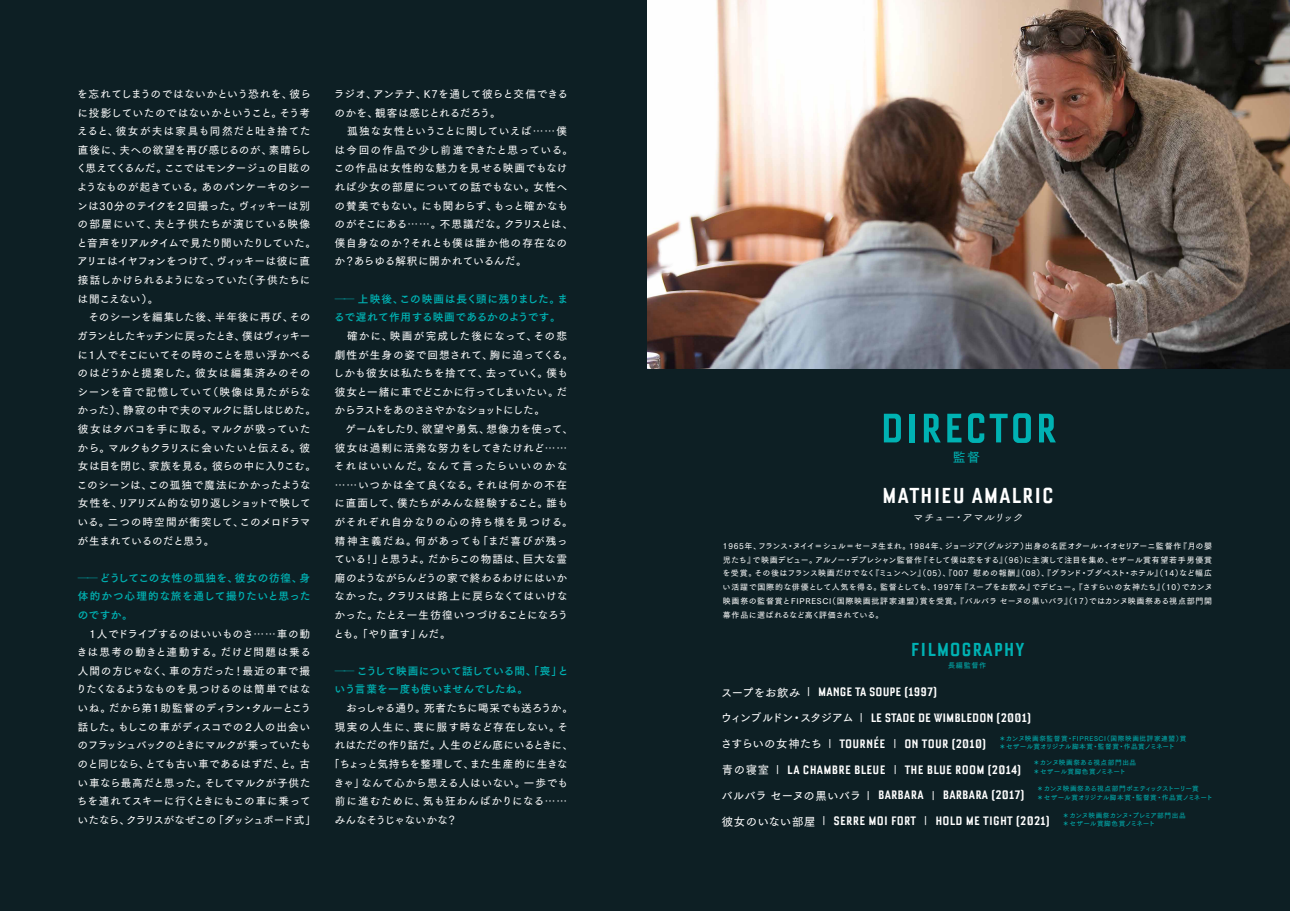
<style>
.page{position:relative;width:1290px;height:911px;background:#0d1f24}
.page>*{position:absolute;margin:0;border:0;box-sizing:border-box;transform-origin:0 0}
.t1{font:700 condensed 50.5px "Bourgeois";letter-spacing:.04em;color:#00b2b3}
.t2{font:700 condensed 26.62px "Bourgeois";letter-spacing:.04em;color:#fff}
.t3{font:700 condensed 23px "Bourgeois";letter-spacing:.04em;color:#00b2b3}
.t4{font:700 condensed 15px/25.8px "Bourgeois";letter-spacing:.015em;color:#fff}
.t5{font:12.88px "Tsuku Go Pro D";color:#00b2b3}
.t6{font:10.62px/18.6px "Tsuku Go Pro D";letter-spacing:.02em;color:#fff}
.t7{font:10.62px/18.6px "Tsuku Go Pro D";letter-spacing:.04em;color:#fff}
.t8{font:10.62px/18.6px "Tsuku Go Pro D";letter-spacing:-.01em;color:#fff}
.t9{font:10.62px/18.6px "Tsuku Go Pro B";letter-spacing:.02em;color:#00b2b3;text-align:justify}
.t10{font:10.62px/18.6px "Tsuku Go Pro B";letter-spacing:.04em;color:#00b2b3}
.t11{font:10.62px/18.6px "Tsuku Go Pro B";color:#00b2b3}
.t12{font:10.62px "Tsuku Go Pro D";letter-spacing:-.025em;color:#fff}
.t13{font:10.62px "Tsuku Go Pro D";letter-spacing:-.015em;color:#fff}
.t14{font:10.62px "Tsuku Go Pro D";letter-spacing:.095em;color:#fff}
.t15{font:10.62px "Tsuku Go Pro D";letter-spacing:.06em;color:#fff}
.t16{font:10.62px "Tsuku Go Pro D";letter-spacing:-.02em;color:#fff}
.t17{font:italic 10.12px "Tsuku A Rd Gothic Std M";color:#fff;scale:1.05 1}
.t18{font:8px/14px "Tsuku Go Pro D";letter-spacing:.03em;color:#fff;text-align:justify}
.t19{font:7.12px "Tsuku Go Pro D";letter-spacing:.1em;color:#00b2b3}
.t20{font:6.62px/8.8px "Tsuku Go Pro D";letter-spacing:.09em;color:#00b2b3}
.t21{font:6.62px/8.8px "Tsuku Go Pro D";letter-spacing:-.005em;color:#00b2b3}
.t22{font:6.62px/8.8px "Tsuku Go Pro D";letter-spacing:-.01em;color:#00b2b3}
.t23{font:6.62px/8.8px "Tsuku Go Pro D";letter-spacing:.03em;color:#00b2b3}
.s1{font-family:"Tsuku Go Pro L"}
.s2{font-family:"Tsuku Go Pro D";font-weight:400;font-stretch:normal;font-size:11.38px}
.s3{font-family:"Tsuku Go Pro D";font-weight:400;font-stretch:normal;font-size:9px}
</style>
<div class="page">
<img style="left:647px;top:0;width:643px;height:368px">
<p class="t6" style="left:76px;top:83px;width:241px">を忘れてしまうのではないかという恐れを、彼らに投影していたのではないかということ。そう考えると、彼女が夫は家具も同然だと吐き捨てた直後に、夫への欲望を再び感じるのが、素晴らしく思えてくるんだ。ここではモンタージュの目眩のようなものが起きている。あのパンケーキのシーンは30分のテイクを２回撮った。ヴィッキーは別の部屋にいて、夫と子供たちが演じている映像と音声をリアルタイムで見たり聞いたりしていた。アリエはイヤフォンをつけて、ヴィッキーは彼に直接話しかけられるようになっていた（子供たちには聞こえない）。<br>　そのシーンを編集した後、半年後に再び、そのガランとしたキッチンに戻ったとき、僕はヴィッキーに1人でそこにいてその時のことを思い浮かべるのはどうかと提案した。彼女は編集済みのそのシーンを音で記憶していて（映像は見たがらなかった）、静寂の中で夫のマルクに話しはじめた。彼女はタバコを手に取る。マルクが吸っていたから。マルクもクラリスに会いたいと伝える。彼女は目を閉じ、家族を見る。彼らの中に入りこむ。このシーンは、この孤独で魔法にかかったような女性を、リアリズム的な切り返しショットで映している。二つの時空間が衝突して、このメロドラマが生まれているのだと思う。</p>
<p class="t9" style="left:78px;top:567px;width:234px"><span class="s1">――</span> どうしてこの女性の孤独を、彼女の彷徨、身体的かつ心理的な旅を通して撮りたいと思ったのですか。</p>
<p class="t8" style="left:76px;top:623px;width:241px">　1人でドライブするのはいいものさ……車の動きは思考の動きと連動する。だけど問題は乗る人間の方じゃなく、車の方だった！最近の車で撮りたくなるようなものを見つけるのは簡単ではないね。だから第１助監督のディラン・タルーとこう話した。もしこの車がディスコでの２人の出会いのフラッシュバックのときにマルクが乗っていたものと同じなら、とても古い車であるはずだ、と。古い車なら最高だと思った。そしてマルクが子供たちを連れてスキーに行くときにもこの車に乗っていたなら、クラリスがなぜこの「ダッシュボード式」</p>
<p class="t6" style="left:334px;top:83px;width:241px">ラジオ、アンテナ、K7を通して彼らと交信できるのかを、観客は感じとれるだろう。<br>　孤独な女性ということに関していえば……僕は今回の作品で少し前進できたと思っている。この作品は女性的な魅力を見せる映画でもなければ少女の部屋についての話でもない。女性への賛美でもない。にも関わらず、もっと確かなものがそこにある……。不思議だな。クラリスとは、僕自身なのか？それとも僕は誰か他の存在なのか？あらゆる解釈に開かれているんだ。</p>
<p class="t10" style="left:334px;top:288px;width:235px"><span class="s1">――</span> 上映後、この映画は長く頭に残りました。まるで遅れて作用する映画であるかのようです。</p>
<p class="t7" style="left:333px;top:325px;width:241px">　確かに、映画が完成した後になって、その悲劇性が生身の姿で回想されて、胸に迫ってくる。しかも彼女は私たちを捨てて、去っていく。僕も彼女と一緒に車でどこかに行ってしまいたい。だからラストをあのささやかなショットにした。<br>　ゲームをしたり、欲望や勇気、想像力を使って、彼女は過剰に活発な努力をしてきたけれど……それはいいんだ。なんて言ったらいいのかな……いつかは全て良くなる。それは何かの不在に直面して、僕たちがみんな経験すること。誰もがそれぞれ自分なりの心の持ち様を見つける。精神主義だね。何があっても「まだ喜びが残っている！」と思うよ。だからこの物語は、巨大な霊廟のようながらんどうの家で終わるわけにはいかなかった。クラリスは路上に戻らなくてはいけなかった。たとえ一生彷徨いつづけることになろうとも。「やり直す」んだ。</p>
<p class="t11" style="left:335px;top:660px;width:235px"><span class="s1">――</span> こうして映画について話している間、「喪」という言葉を一度も使いませんでしたね。</p>
<p class="t12" style="left:335px;top:699px;width:240px">　おっしゃる通り。死者たちに喝采でも送ろうか。</p>
<p class="t14" style="left:335px;top:718px;width:235px">現実の人生に、喪に服す時など存在しない。そ</p>
<p class="t13" style="left:335px;top:736px;width:240px">れはただの作り話だ。人生のどん底にいるときに、</p>
<p class="t8" style="left:329px;top:753px;width:240px">「ちょっと気持ちを整理して、また生産的に生きな</p>
<p class="t6" style="left:334px;top:772px;width:236px">きゃ」なんて心から思える人はいない。一歩でも</p>
<p class="t15" style="left:335px;top:792px;width:234px">前に進むために、気も狂わんばかりになる……</p>
<p class="t16" style="left:335px;top:811px;width:124px">みんなそうじゃないかな？</p>
<h1 class="t1" style="left:880px;top:403px;width:178px">DIRECTOR</h1>
<p class="t5" style="left:953px;top:446px;width:29px">監督</p>
<h2 class="t2" style="left:882px;top:482px;width:173px">MATHIEU AMALRIC</h2>
<p class="t18" style="left:722px;top:537px;width:492px">1965年、フランス・ヌイイ＝シュル＝セーヌ生まれ。1984年、ジョージア（グルジア）出身の名匠オタール・イオセリアーニ監督作『月の嬰児たち』で映画デビュー。アルノー・デプレシャン監督作『そして僕は恋をする』（96）に主演して注目を集め、セザール賞有望若手男優賞を受賞。その後はフランス映画だけでなく『ミュンヘン』（05）、『007 慰めの報酬』（08）、『グランド・ブダペスト・ホテル』（14）など幅広い活躍で国際的な俳優として人気を得る。監督としても、1997年『スープをお飲み』でデビュー。『さすらいの女神たち』（10）でカンヌ映画祭の監督賞とFIPRESCI（国際映画批評家連盟）賞を受賞。『バルバラ セーヌの黒いバラ』（17）ではカンヌ映画祭ある視点部門開幕作品に選ばれるなど高く評価されている。</p>
<p class="t17" style="left:912px;top:509px;width:109px">マチュー・アマルリック</p>
<h3 class="t3" style="left:911px;top:637px;width:115px">FILMOGRAPHY</h3>
<p class="t19" style="left:948px;top:659px;width:40px">長編監督作</p>
<p class="t4" style="left:721px;top:679px;width:331px"><span class="s2">スープをお飲み</span><span class="s3">｜</span>MANGE TA SOUPE (1997)<br><span class="s2">ウィンブルドン・スタジアム</span><span class="s3">｜</span>LE STADE DE WIMBLEDON (2001)<br><span class="s2">さすらいの女神たち</span><span class="s3">｜</span>TOURNÉE <span class="s3">｜</span>ON TOUR (2010)<br><span class="s2">青の寝室</span><span class="s3">｜</span>LA CHAMBRE BLEUE <span class="s3">｜</span>THE BLUE ROOM (2014)<br><span class="s2">バルバラ セーヌの黒いバラ</span><span class="s3">｜</span>BARBARA <span class="s3">｜</span>BARBARA (2017)<br><span class="s2">彼女のいない部屋</span><span class="s3">｜</span>SERRE MOI FORT <span class="s3">｜</span>HOLD ME TIGHT (2021)</p>
<p class="t20" style="left:999px;top:733px;width:189px">＊カンヌ映画祭監督賞・FIPRESCI（国際映画批評家連盟）賞＊セザール賞オリジナル脚本賞・監督賞・作品賞ノミネート</p>
<p class="t23" style="left:1033px;top:757px;width:105px">＊カンヌ映画祭ある視点部門出品＊セザール賞脚色賞ノミネート</p>
<p class="t21" style="left:1037px;top:783px;width:177px">＊カンヌ映画祭ある視点部門ポエティックストーリー賞<br>＊セザール賞オリジナル脚本賞・監督賞・作品賞ノミネート</p>
<p class="t22" style="left:1062px;top:810px;width:124px">＊カンヌ映画祭カンヌ・プレミア部門出品＊セザール賞脚色賞ノミネート</p>
</div>
